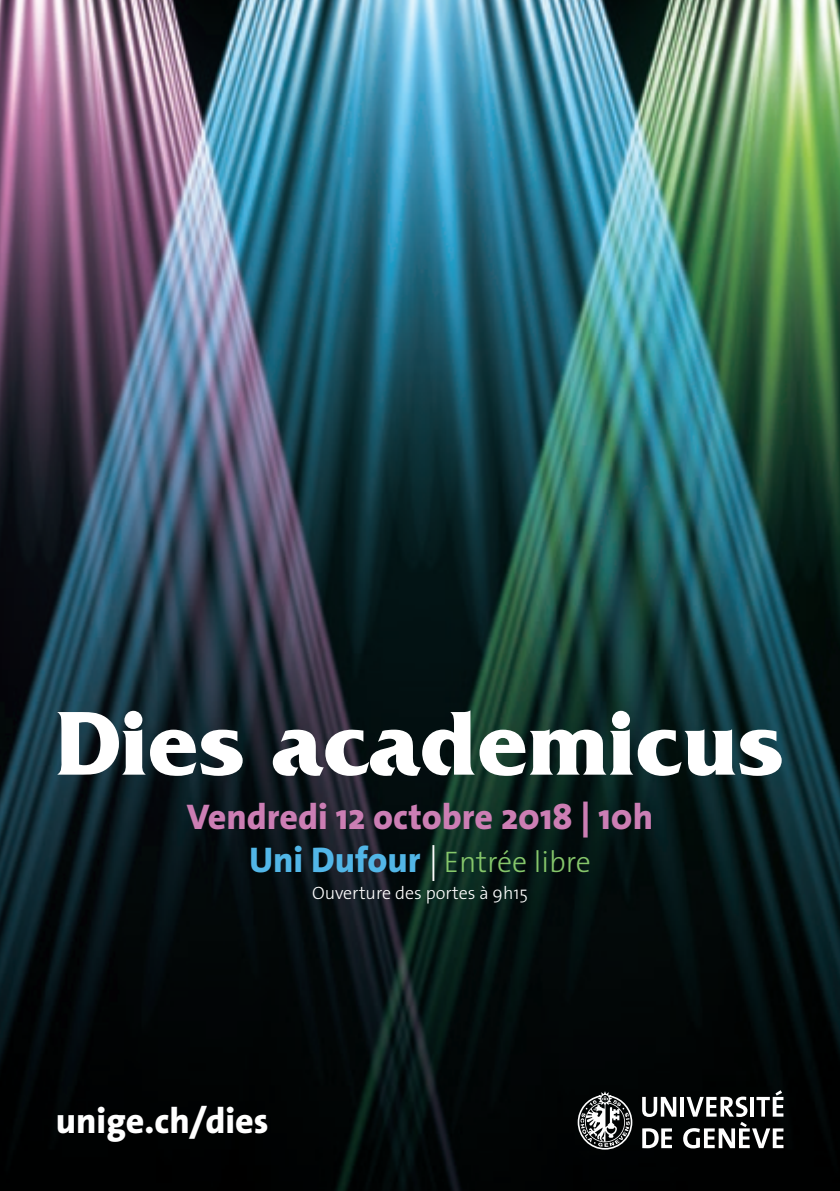
<style>
.page{position:relative;width:840px;height:1191px;background:#fff}
.page>*{position:absolute;margin:0;border:0;box-sizing:border-box;transform-origin:0 0}
.t1{font:700 95.2px "Friz Quadrata";color:#fff}
.t2{font:800 35.8px "The Sans Os F";color:#cc7eb4}
.t3{font:800 35.8px "The Sans Os F";color:#fff}
.t4{font:300 29.8px "The Sans Os F";color:#86c76b}
.t5{font:300 18px "The Sans Os F";color:#fff}
.s1{font-weight:800;font-size:35.8px;color:#52b6e7}
.s2{font-size:35.8px;color:#fff}
</style>
<div class="page">
<img style="left:0;top:0;width:839px;height:1191px">
<svg style="left:577px;top:1091px;width:55px;height:58px"></svg>
<svg style="left:641px;top:1096px;width:35px;height:21px"></svg>
<hr style="left:680px;top:1096px;width:3px;height:20px;background:#fff">
<svg style="left:642px;top:1128px;width:29px;height:20px"></svg>
<svg style="left:682px;top:1090px;width:101px;height:58px"></svg>
<h1 class="t1" style="left:56px;top:691px;width:728px">Dies academicus</h1>
<p class="t2" style="left:187px;top:793px;width:467px">Vendredi 12 octobre 2018 | 10h</p>
<p class="t4" style="left:249px;top:842px;width:343px"><span class="s1">Uni Dufour</span> <span class="s2">|</span> Entrée libre</p>
<p class="t5" style="left:312px;top:881px;width:217px">Ouverture des portes à 9h15</p>
<p class="t3" style="left:56px;top:1098px;width:214px">unige.ch/dies</p>
</div>
